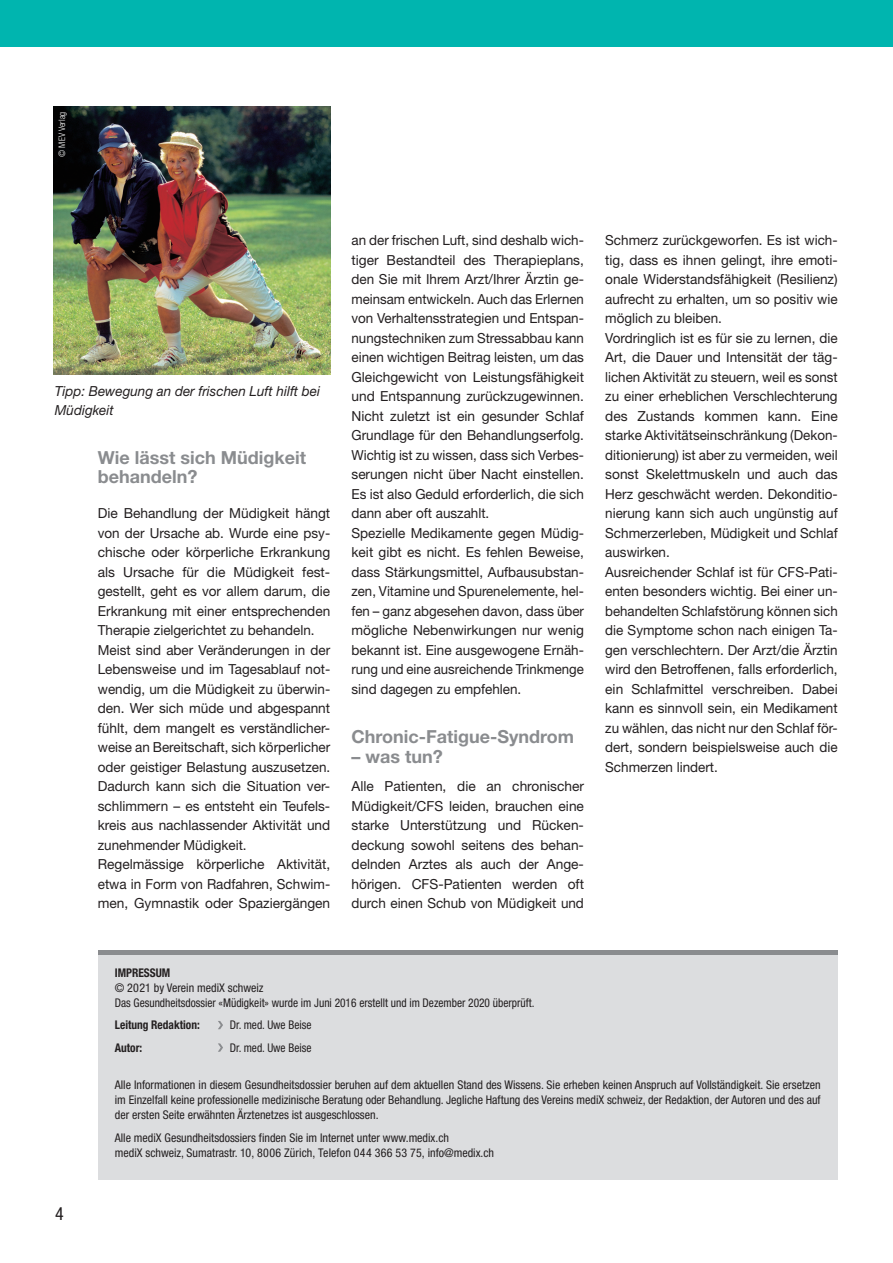
<style>
.page{position:relative;width:893px;height:1263px;background:#fff}
.page>*{position:absolute;margin:0;border:0;box-sizing:border-box;transform-origin:0 0}
.t1{font:700 18px/19.5px "Helvetica Neue LT Std";color:#8a8c8f}
.t2{font:condensed 18px "Helvetica Neue LT Std";color:#231f20}
.t3{font:13.8px/19.5px "Helvetica Neue LT Std";color:#231f20}
.t4{font:italic 13.8px/19.5px "Helvetica Neue LT Std";color:#231f20}
.t5{font:condensed 12px/15px "Helvetica Neue LT Std";color:#231f20}
.t6{font:700 condensed 12px "Helvetica Neue LT Std";color:#231f20;scale:.95 1}
.t7{font:condensed 12px "Helvetica Neue LT Std";color:#231f20;scale:.95 1}
.t8{font:300 condensed 9px "Helvetica Neue";color:#fff}
</style>
<div class="page">
<div style="left:98px;top:950px;width:740px;height:230px;background:#dcdddf"></div>
<div style="left:98px;top:950px;width:740px;height:5px;background:#8a8c8f"></div>
<svg style="left:218px;top:1021px;width:5px;height:8px"></svg>
<svg style="left:218px;top:1043px;width:5px;height:9px"></svg>
<div style="left:0;top:0;width:893px;height:47px;background:#00b5af"></div>
<img style="left:54px;top:106px;width:276px;height:269px">
<p class="t8" style="left:57px;top:157px;width:47px;rotate:-90deg">© MEV Verlag</p>
<p class="t4" style="left:55px;top:381px;width:267px">Tipp: Bewegung an der frischen Luft hilft bei<br>Müdigkeit</p>
<h1 class="t1" style="left:98px;top:447px;width:210px">Wie lässt sich Müdigkeit behandeln?</h1>
<p class="t3" style="left:98px;top:503px;width:234px">Die Behandlung der Müdigkeit hängt von der Ursache ab. Wurde eine psy&shy;chische oder körperliche Erkrankung als Ursache für die Müdigkeit fest&shy;gestellt, geht es vor allem darum, die Erkrankung mit einer entsprechenden Therapie zielgerichtet zu behandeln.<br>Meist sind aber Veränderungen in der Lebensweise und im Tagesablauf not&shy;wendig, um die Müdigkeit zu überwin&shy;den. Wer sich müde und abgespannt fühlt, dem mangelt es verständlicher&shy;weise an Bereitschaft, sich körperlicher oder geistiger Belastung auszusetzen.<br>Dadurch kann sich die Situation ver&shy;schlimmern – es entsteht ein Teufels&shy;kreis aus nachlassender Aktivität und zunehmender Müdigkeit.<br>Regelmässige körperliche Aktivität, etwa in Form von Radfahren, Schwim&shy;men, Gymnastik oder Spaziergängen</p>
<p class="t3" style="left:351px;top:230px;width:234px">an der frischen Luft, sind deshalb wich&shy;tiger Bestandteil des Therapieplans, den Sie mit Ihrem Arzt/Ihrer Ärztin ge&shy;meinsam entwickeln. Auch das Erlernen von Verhaltensstrategien und Entspan&shy;nungstechniken zum Stressabbau kann einen wichtigen Beitrag leisten, um das Gleichgewicht von Leistungsfähigkeit und Entspannung zurückzugewinnen.<br>Nicht zuletzt ist ein gesunder Schlaf Grundlage für den Behandlungserfolg.<br>Wichtig ist zu wissen, dass sich Verbes&shy;serungen nicht über Nacht einstellen.<br>Es ist also Geduld erforderlich, die sich dann aber oft auszahlt.<br>Spezielle Medikamente gegen Müdig&shy;keit gibt es nicht. Es fehlen Beweise, dass Stärkungsmittel, Aufbausubstan&shy;zen, Vitamine und Spurenelemente, hel&shy;fen – ganz abgesehen davon, dass über mögliche Nebenwirkungen nur wenig bekannt ist. Eine ausgewogene Ernäh&shy;rung und eine ausreichende Trinkmenge sind dagegen zu empfehlen.</p>
<h1 class="t1" style="left:351px;top:727px;width:224px">Chronic-Fatigue-Syndrom</h1>
<h1 class="t1" style="left:351px;top:746px;width:93px">– was tun?</h1>
<p class="t3" style="left:351px;top:776px;width:234px;text-align:justify">Alle Patienten, die an chronischer Müdigkeit/CFS leiden, brauchen eine starke Unterstützung und Rücken&shy;deckung sowohl seitens des behan&shy;delnden Arztes als auch der Ange&shy;hörigen. CFS-Patienten werden oft durch einen Schub von Müdigkeit und</p>
<p class="t3" style="left:605px;top:230px;width:234px">Schmerz zurückgeworfen. Es ist wich&shy;tig, dass es ihnen gelingt, ihre emoti&shy;onale Widerstandsfähigkeit (Resilienz) aufrecht zu erhalten, um so positiv wie möglich zu bleiben.<br>Vordringlich ist es für sie zu lernen, die Art, die Dauer und Intensität der täg&shy;lichen Aktivität zu steuern, weil es sonst zu einer erheblichen Verschlechterung des Zustands kommen kann. Eine starke Aktivitätseinschränkung (Dekon&shy;ditionierung) ist aber zu vermeiden, weil sonst Skelettmuskeln und auch das Herz geschwächt werden. Dekonditio&shy;nierung kann sich auch ungünstig auf Schmerzerleben, Müdigkeit und Schlaf auswirken.<br>Ausreichender Schlaf ist für CFS-Pati&shy;enten besonders wichtig. Bei einer un&shy;behandelten Schlafstörung können sich die Symptome schon nach einigen Ta&shy;gen verschlechtern. Der Arzt/die Ärztin wird den Betroffenen, falls erforderlich, ein Schlafmittel verschreiben. Dabei kann es sinnvoll sein, ein Medikament zu wählen, das nicht nur den Schlaf för&shy;dert, sondern beispielsweise auch die Schmerzen lindert.</p>
<h1 class="t2" style="left:55px;top:1203px;width:10px">4</h1>
<p class="t6" style="left:115px;top:965px;width:60px">IMPRESSUM</p>
<p class="t5" style="left:115px;top:980px;width:421px">© 2021 by Verein mediX schweiz<br>Das Gesundheitsdossier «Müdigkeit» wurde im Juni 2016 erstellt und im Dezember 2020 überprüft.</p>
<p class="t6" style="left:115px;top:1018px;width:91px">Leitung Redaktion:</p>
<p class="t7" style="left:230px;top:1018px;width:87px">Dr. med. Uwe Beise</p>
<p class="t6" style="left:115px;top:1040px;width:30px">Autor:</p>
<p class="t7" style="left:230px;top:1040px;width:87px">Dr. med. Uwe Beise</p>
<p class="t5" style="left:115px;top:1077px;width:707px;text-align:justify">Alle Informationen in diesem Gesundheitsdossier beruhen auf dem aktuellen Stand des Wissens. Sie erheben keinen Anspruch auf Vollständigkeit. Sie ersetzen im Einzelfall keine professionelle medizinische Beratung oder Behandlung. Jegliche Haftung des Vereins mediX schweiz, der Redaktion, der Autoren und des auf der ersten Seite erwähnten Ärztenetzes ist ausgeschlossen.</p>
<p class="t5" style="left:115px;top:1130px;width:381px">Alle mediX Gesundheitsdossiers finden Sie im Internet unter www.medix.ch<br>mediX schweiz, Sumatrastr. 10, 8006 Zürich, Telefon 044 366 53 75, info@medix.ch</p>
</div>
